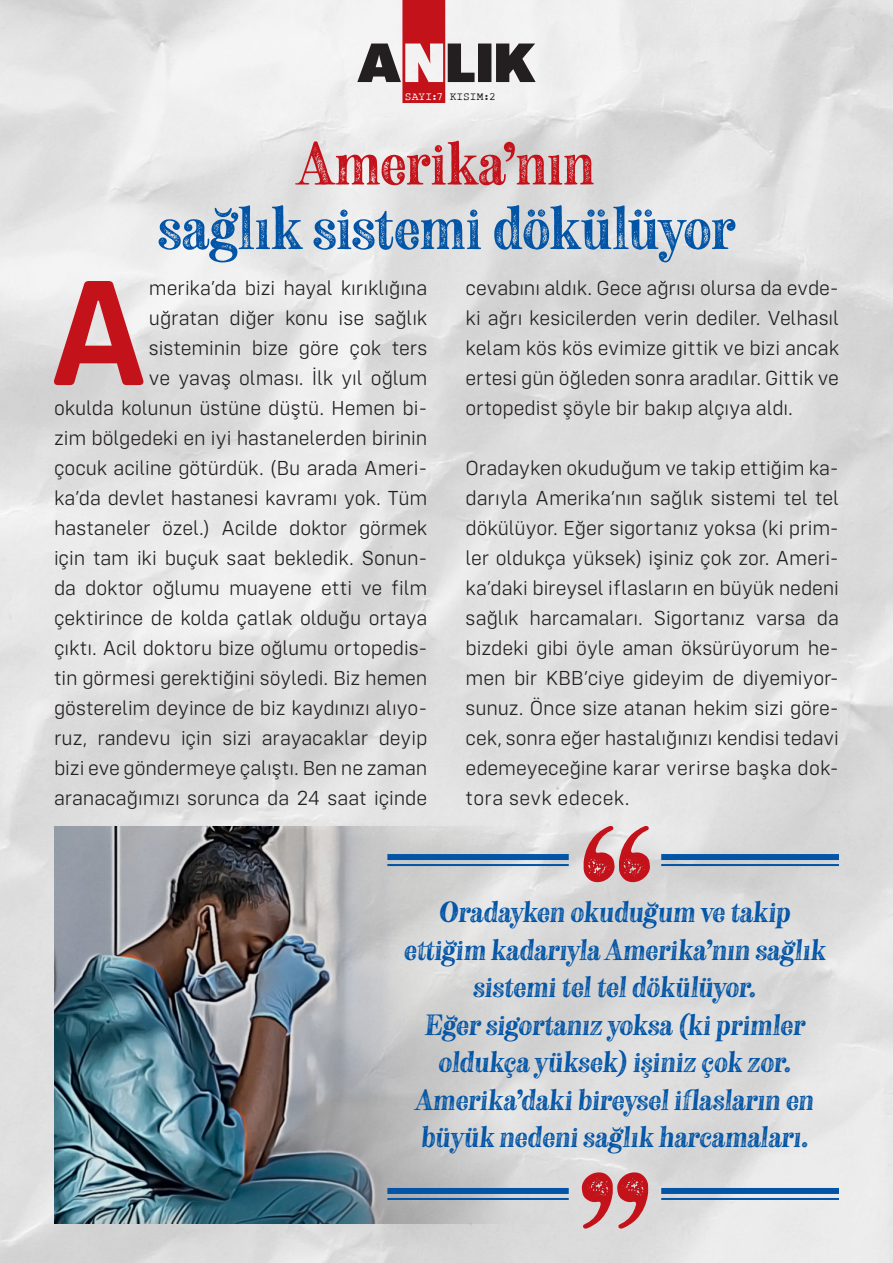
<style>
.page{position:relative;width:893px;height:1263px;background:#fff}
.page>*{position:absolute;margin:0;border:0;box-sizing:border-box;transform-origin:0 0}
.t1{font:600 155.4px "Config Rounded";color:#c4121a}
.t2{font:52.5px "Neato Serif Rough";color:#0154a6}
.t3{font:52.5px "Neato Serif Rough";letter-spacing:.01em;color:#c4121a}
.t4{font:italic 25.5px/37.5px "Neato Serif Rough";letter-spacing:.005em;color:#0154a6;text-align:center}
.t5{font:300 21px/30px "Config Rounded";letter-spacing:-.005em;color:#231f20;text-align:justify}
.t6{font:11.4px "Rough Typewriter";letter-spacing:.005em;color:#231f20}
.s1{color:#fff}
</style>
<div class="page">
<img style="left:0;top:0;width:893px;height:1263px">
<svg style="left:357px;top:0;width:179px;height:103px"></svg>
<img style="left:54px;top:826px;width:521px;height:397px">
<svg style="left:583px;top:826px;width:68px;height:57px"></svg>
<svg style="left:581px;top:1171px;width:67px;height:58px"></svg>
<div style="left:387px;top:854px;width:182px;height:6px;background:#0154a6"></div>
<hr style="left:387px;top:864px;width:182px;height:2px;background:#0154a6">
<div style="left:387px;top:1188px;width:182px;height:6px;background:#0154a6"></div>
<hr style="left:387px;top:1198px;width:182px;height:2px;background:#0154a6">
<div style="left:661px;top:854px;width:178px;height:6px;background:#0154a6"></div>
<hr style="left:661px;top:864px;width:178px;height:2px;background:#0154a6">
<div style="left:661px;top:1188px;width:178px;height:6px;background:#0154a6"></div>
<hr style="left:661px;top:1198px;width:178px;height:2px;background:#0154a6">
<p class="t6" style="left:405px;top:90px;width:93px"><span class="s1">SAYI:7</span> KISIM:2</p>
<p class="t3" style="left:299px;top:128px;width:297px">Amerika’nın</p>
<p class="t2" style="left:158px;top:193px;width:579px">sağlık sistemi dökülüyor</p>
<p class="t5" style="left:54px;top:273px;width:375px;text-align:right">merika’da bizi hayal kırıklığına<br>uğratan diğer konu ise sağlık sisteminin bize göre çok ters<br>ve yavaş olması. İlk yıl oğlum<br>okulda kolunun üstüne düştü. Hemen bi&shy;zim bölgedeki en iyi hastanelerden birinin çocuk aciline götürdük. (Bu arada Ameri&shy;ka’da devlet hastanesi kavramı yok. Tüm hastaneler özel.) Acilde doktor görmek için tam iki buçuk saat bekledik. Sonun&shy;da doktor oğlumu muayene etti ve film çektirince de kolda çatlak olduğu ortaya çıktı. Acil doktoru bize oğlumu ortopedis&shy;tin görmesi gerektiğini söyledi. Biz hemen gösterelim deyince de biz kaydınızı alıyo&shy;ruz, randevu için sizi arayacaklar deyip bizi eve göndermeye çalıştı. Ben ne zaman aranacağımızı sorunca da 24 saat içinde</p>
<p class="t5" style="left:466px;top:273px;width:375px">cevabını aldık. Gece ağrısı olursa da evde&shy;ki ağrı kesicilerden verin dediler. Velhasıl kelam kös kös evimize gittik ve bizi ancak ertesi gün öğleden sonra aradılar. Gittik ve ortopedist şöyle bir bakıp alçıya aldı.</p>
<p class="t1" style="left:48px;top:241px;width:102px">A</p>
<p class="t5" style="left:466px;top:453px;width:375px">Oradayken okuduğum ve takip ettiğim ka&shy;darıyla Amerika’nın sağlık sistemi tel tel dökülüyor. Eğer sigortanız yoksa (ki prim&shy;ler oldukça yüksek) işiniz çok zor. Ameri&shy;ka’daki bireysel iflasların en büyük nedeni sağlık harcamaları. Sigortanız varsa da bizdeki gibi öyle aman öksürüyorum he&shy;men bir KBB’ciye gideyim de diyemiyor&shy;sunuz. Önce size atanan hekim sizi göre&shy;cek, sonra eğer hastalığınızı kendisi tedavi edemeyeceğine karar verirse başka dok&shy;tora sevk edecek.</p>
<p class="t4" style="left:404px;top:894px;width:423px">Oradayken okuduğum ve takip ettiğim kadarıyla Amerika’nın sağlık sistemi tel tel dökülüyor.</p>
<p class="t4" style="left:416px;top:1006px;width:399px">Eğer sigortanız yoksa (ki primler oldukça yüksek) işiniz çok zor.<br>Amerika’daki bireysel iflasların en büyük nedeni sağlık harcamaları.</p>
</div>
